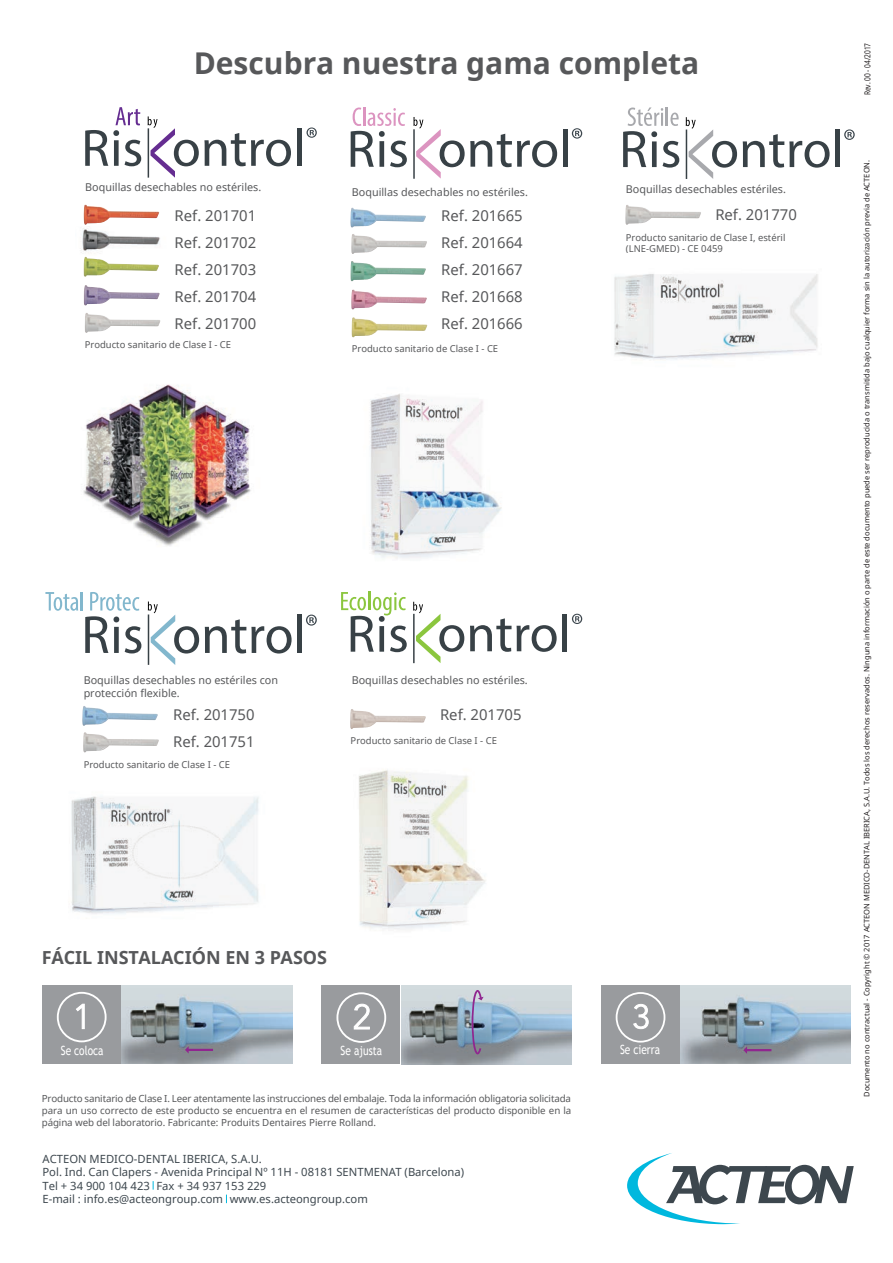
<style>
.page{position:relative;width:893px;height:1263px;background:#fff}
.page>*{position:absolute;margin:0;border:0;box-sizing:border-box;transform-origin:0 0}
.t1{font:700 30px "Noto Sans";color:#57585a}
.t2{font:700 18px "Noto Sans";color:#57585a}
.t3{font:14.85px "Noto Sans";color:#57585a}
.t4{font:12.75px "Trebuchet MS";color:#fff;scale:.8 1}
.t5{font:11.25px "Noto Sans";color:#3d474e}
.t6{font:10.8px "Noto Sans";color:#57585a}
.t7{font:9.75px/11.7px "Noto Sans";color:#57585a;text-align:justify}
.t8{font:9.45px "Noto Sans";color:#57585a}
.t9{font:8.25px "Noto Sans";color:#231f20;scale:.8 1}
.t10{font:7.5px "Noto Sans";color:#231f20}
</style>
<div class="page">
<img style="left:83px;top:204px;width:77px;height:21px">
<img style="left:350px;top:207px;width:76px;height:21px">
<img style="left:82px;top:706px;width:76px;height:20px">
<img style="left:81px;top:228px;width:79px;height:25px">
<img style="left:351px;top:234px;width:76px;height:20px">
<img style="left:83px;top:732px;width:76px;height:20px">
<img style="left:625px;top:205px;width:76px;height:20px">
<img style="left:83px;top:257px;width:76px;height:20px">
<img style="left:350px;top:261px;width:76px;height:20px">
<img style="left:84px;top:285px;width:76px;height:21px">
<img style="left:351px;top:289px;width:76px;height:20px">
<img style="left:85px;top:313px;width:76px;height:20px">
<img style="left:352px;top:317px;width:76px;height:20px">
<img style="left:350px;top:709px;width:76px;height:20px">
<img style="left:370px;top:393px;width:132px;height:166px">
<img style="left:614px;top:274px;width:204px;height:86px">
<img style="left:71px;top:796px;width:188px;height:118px">
<img style="left:358px;top:770px;width:128px;height:160px">
<img style="left:83px;top:384px;width:168px;height:162px">
<svg style="left:85px;top:107px;width:56px;height:59px"></svg>
<svg style="left:148px;top:116px;width:143px;height:62px"></svg>
<hr style="left:297px;top:128px;width:4px;height:38px;background:#384146">
<hr style="left:148px;top:128px;width:1px;height:50px;background:#384146">
<svg style="left:307px;top:127px;width:10px;height:11px"></svg>
<svg style="left:351px;top:107px;width:56px;height:60px"></svg>
<svg style="left:413px;top:117px;width:144px;height:62px"></svg>
<div style="left:563px;top:129px;width:5px;height:38px;background:#384146"></div>
<hr style="left:413px;top:129px;width:2px;height:50px;background:#384146">
<svg style="left:572px;top:128px;width:10px;height:11px"></svg>
<svg style="left:623px;top:107px;width:56px;height:61px"></svg>
<svg style="left:686px;top:117px;width:51px;height:62px"></svg>
<svg style="left:743px;top:134px;width:87px;height:34px"></svg>
<div style="left:835px;top:129px;width:5px;height:38px;background:#384146"></div>
<hr style="left:686px;top:130px;width:1px;height:49px;background:#384146">
<svg style="left:844px;top:129px;width:11px;height:11px"></svg>
<svg style="left:45px;top:592px;width:96px;height:61px"></svg>
<svg style="left:148px;top:601px;width:51px;height:64px"></svg>
<svg style="left:205px;top:619px;width:87px;height:34px"></svg>
<div style="left:297px;top:615px;width:5px;height:38px;background:#384146"></div>
<hr style="left:148px;top:614px;width:1px;height:51px;background:#384146">
<svg style="left:306px;top:615px;width:11px;height:11px"></svg>
<svg style="left:413px;top:602px;width:51px;height:61px"></svg>
<svg style="left:470px;top:618px;width:87px;height:34px"></svg>
<div style="left:562px;top:614px;width:5px;height:37px;background:#384146"></div>
<hr style="left:413px;top:614px;width:2px;height:49px;background:#384146">
<svg style="left:341px;top:591px;width:66px;height:61px"></svg>
<svg style="left:572px;top:614px;width:10px;height:10px"></svg>
<div style="left:322px;top:986px;width:78px;height:78px;background:#999b9e"></div>
<img style="left:401px;top:986px;width:170px;height:78px">
<svg style="left:336px;top:992px;width:50px;height:51px"></svg>
<svg style="left:472px;top:990px;width:12px;height:64px"></svg>
<div style="left:43px;top:985px;width:78px;height:79px;background:#999b9e"></div>
<img style="left:122px;top:985px;width:170px;height:79px">
<svg style="left:57px;top:992px;width:50px;height:50px"></svg>
<svg style="left:185px;top:1046px;width:28px;height:7px"></svg>
<div style="left:601px;top:985px;width:78px;height:79px;background:#999b9e"></div>
<img style="left:680px;top:985px;width:170px;height:79px">
<div style="left:616px;top:992px;width:49px;height:50px;border:2px solid #fff;border-radius:50%"></div>
<svg style="left:633px;top:1003px;width:16px;height:27px"></svg>
<svg style="left:743px;top:1046px;width:28px;height:8px"></svg>
<svg style="left:627px;top:1153px;width:227px;height:71px"></svg>
<p class="t1" style="left:194px;top:41px;width:507px">Descubra nuestra gama completa</p>
<p class="t6" style="left:85px;top:180px;width:178px">Boquillas desechables no estériles.</p>
<p class="t3" style="left:175px;top:205px;width:83px">Ref. 201701</p>
<p class="t3" style="left:175px;top:232px;width:83px">Ref. 201702</p>
<p class="t3" style="left:175px;top:259px;width:83px">Ref. 201703</p>
<p class="t3" style="left:175px;top:286px;width:83px">Ref. 201704</p>
<p class="t3" style="left:175px;top:313px;width:83px">Ref. 201700</p>
<p class="t8" style="left:85px;top:338px;width:148px">Producto sanitario de Clase I - CE</p>
<p class="t6" style="left:352px;top:184px;width:178px">Boquillas desechables no estériles.</p>
<p class="t3" style="left:441px;top:205px;width:83px">Ref. 201665</p>
<p class="t3" style="left:441px;top:232px;width:83px">Ref. 201664</p>
<p class="t3" style="left:441px;top:259px;width:83px">Ref. 201667</p>
<p class="t3" style="left:441px;top:286px;width:83px">Ref. 201668</p>
<p class="t3" style="left:441px;top:313px;width:83px">Ref. 201666</p>
<p class="t8" style="left:352px;top:342px;width:148px">Producto sanitario de Clase I - CE</p>
<p class="t6" style="left:626px;top:182px;width:162px">Boquillas desechables estériles.</p>
<p class="t3" style="left:715px;top:204px;width:83px">Ref. 201770</p>
<p class="t8" style="left:626px;top:231px;width:161px">Producto sanitario de Clase I, estéril</p>
<p class="t8" style="left:626px;top:242px;width:98px">(LNE-GMED) - CE 0459</p>
<p class="t6" style="left:84px;top:673px;width:196px">Boquillas desechables no estériles con</p>
<p class="t6" style="left:84px;top:686px;width:98px">protección flexible.</p>
<p class="t3" style="left:173px;top:704px;width:83px">Ref. 201750</p>
<p class="t3" style="left:173px;top:731px;width:83px">Ref. 201751</p>
<p class="t8" style="left:84px;top:758px;width:148px">Producto sanitario de Clase I - CE</p>
<p class="t6" style="left:352px;top:673px;width:178px">Boquillas desechables no estériles.</p>
<p class="t3" style="left:440px;top:704px;width:83px">Ref. 201705</p>
<p class="t8" style="left:351px;top:734px;width:148px">Producto sanitario de Clase I - CE</p>
<p class="t2" style="left:42px;top:945px;width:287px">FÁCIL INSTALACIÓN EN 3 PASOS</p>
<p class="t4" style="left:61px;top:1042px;width:55px">Se coloca</p>
<p class="t4" style="left:341px;top:1043px;width:53px">Se ajusta</p>
<p class="t4" style="left:620px;top:1042px;width:52px">Se cierra</p>
<p class="t7" style="left:42px;top:1092px;width:531px">Producto sanitario de Clase I. Leer atentamente las instrucciones del embalaje. Toda la información obligatoria solicitada para un uso correcto de este producto se encuentra en el resumen de características del producto disponible en la página web del laboratorio. Fabricante: Produits Dentaires Pierre Rolland.</p>
<p class="t5" style="left:43px;top:1151px;width:221px">ACTEON MEDICO-DENTAL IBERICA, S.A.U.</p>
<p class="t5" style="left:43px;top:1164px;width:423px">Pol. Ind. Can Clapers - Avenida Principal Nº 11H - 08181 SENTMENAT (Barcelona)</p>
<p class="t5" style="left:43px;top:1178px;width:225px">Tel + 34 900 104 423 Fax + 34 937 153 229</p>
<p class="t5" style="left:43px;top:1191px;width:327px">E-mail : info.es@acteongroup.com www.es.acteongroup.com</p>
<p class="t9" style="left:862px;top:95px;width:67px;rotate:-90deg">Rev. 00 - 04/2017</p>
<p class="t10" style="left:862px;top:1097px;width:938px;rotate:-90deg">Documento no contractual - Copyright © 2017 ACTEON MEDICO-DENTAL IBERICA, S.A.U. Todos los derechos reservados. Ninguna información o parte de este documento puede ser reproducida o transmitida bajo cualquier forma sin la autorización previa de ACTEON.</p>
</div>
